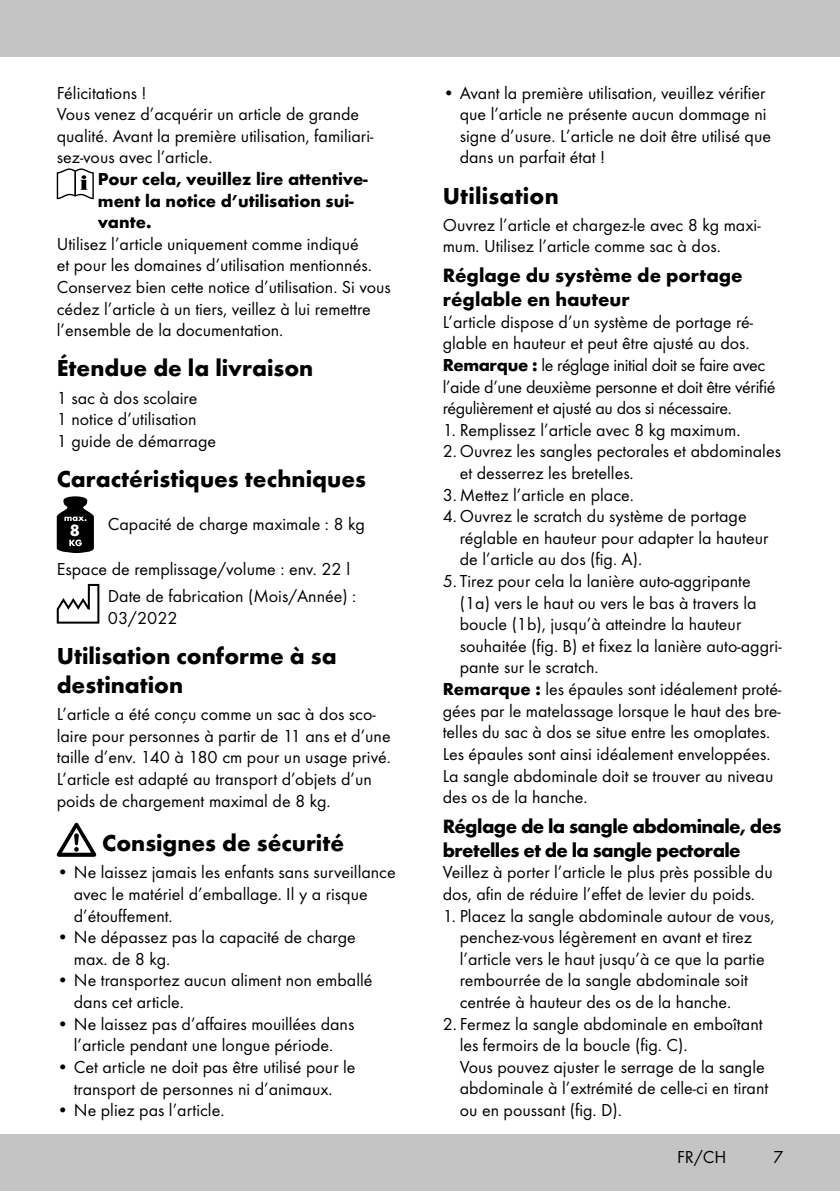
<style>
.page{position:relative;width:840px;height:1191px;background:#fff}
.page>*{position:absolute;margin:0;border:0;box-sizing:border-box;transform-origin:0 0}
.t1{font:700 24px/28.8px "Futura TOT";color:#000}
.t2{font:700 20px/24px "Futura TOT";letter-spacing:-.025em;color:#000}
.t3{font:700 20px/24px "Futura TOT";color:#000}
.t4{font:18px/21.6px "Futura TOT Boo";color:#000}
.t5{font:18px/21.6px "Futura TOT Boo";letter-spacing:-.02em;color:#000}
.t6{font:700 18px/21.6px "Futura TOT";color:#000}
.t7{font:700 16.8px "Futura TOT";color:#fff}
.s1{font-family:"Futura TOT";font-weight:700}
</style>
<div class="page">
<div style="left:0;top:1134px;width:839px;height:57px;background:#c5c4c4"></div>
<div style="left:0;top:0;width:839px;height:57px;background:#c5c4c4"></div>
<svg style="left:57px;top:168px;width:37px;height:31px"></svg>
<svg style="left:57px;top:496px;width:37px;height:57px"></svg>
<svg style="left:57px;top:584px;width:42px;height:39px"></svg>
<svg style="left:57px;top:822px;width:39px;height:35px"></svg>
<p class="t4" style="left:57px;top:82px;width:318px">Félicitations !<br>Vous venez d’acquérir un article de grande qualité. Avant la première utilisation, familiari&shy;sez-vous avec l’article.</p>
<p class="t6" style="left:98px;top:168px;width:271px">Pour cela, veuillez lire attentive&shy;ment la notice d’utilisation sui&shy;vante.</p>
<p class="t4" style="left:57px;top:233px;width:335px">Utilisez l’article uniquement comme indiqué<br>et pour les domaines d’utilisation mentionnés.<br>Conservez bien cette notice d’utilisation. Si vous cédez l’article à un tiers, veillez à lui remettre l’ensemble de la documentation.</p>
<h1 class="t1" style="left:57px;top:353px;width:258px">Étendue de la livraison</h1>
<p class="t4" style="left:57px;top:387px;width:161px">1 sac à dos scolaire<br>1 notice d’utilisation<br>1 guide de démarrage</p>
<h1 class="t1" style="left:57px;top:464px;width:310px">Caractéristiques techniques</h1>
<p class="t7" style="left:70px;top:520px;width:12px">8</p>
<p class="t4" style="left:108px;top:513px;width:258px">Capacité de charge maximale : 8 kg</p>
<p class="t4" style="left:108px;top:555px;width:250px;line-height:27.6px;text-indent:-51px">Espace de remplissage/volume : env. 22 l<br>Date de fabrication (Mois/Année) :</p>
<p class="t4" style="left:108px;top:607px;width:71px">03/2022</p>
<h1 class="t1" style="left:57px;top:641px;width:281px">Utilisation conforme à sa destination</h1>
<p class="t4" style="left:57px;top:703px;width:335px">L’article a été conçu comme un sac à dos sco&shy;laire pour personnes à partir de 11 ans et d’une taille d’env. 140 à 180 cm pour un usage privé.<br>L’article est adapté au transport d’objets d’un poids de chargement maximal de 8 kg.</p>
<h1 class="t1" style="left:102px;top:828px;width:243px">Consignes de sécurité</h1>
<p class="t4" style="left:74px;top:861px;width:323px;text-indent:-17px">• Ne laissez jamais les enfants sans surveillance avec le matériel d’emballage. Il y a risque d’étouffement.</p>
<p class="t4" style="left:74px;top:926px;width:283px;text-indent:-17px">• Ne dépassez pas la capacité de charge max. de 8 kg.</p>
<p class="t4" style="left:74px;top:969px;width:300px;text-indent:-17px">• Ne transportez aucun aliment non emballé dans cet article.</p>
<p class="t4" style="left:57px;top:1012px;width:299px;text-align:center">• Ne laissez pas d’affaires mouillées dans l’article pendant une longue période.</p>
<p class="t4" style="left:57px;top:1056px;width:300px;text-align:center">• Cet article ne doit pas être utilisé pour le transport de personnes ni d’animaux.</p>
<p class="t4" style="left:57px;top:1099px;width:169px">• Ne pliez pas l’article.</p>
<p class="t4" style="left:459px;top:82px;width:313px;text-indent:-17px">• Avant la première utilisation, veuillez vérifier que l’article ne présente aucun dommage ni signe d’usure. L’article ne doit être utilisé que dans un parfait état !</p>
<h1 class="t1" style="left:442px;top:181px;width:117px">Utilisation</h1>
<p class="t4" style="left:442px;top:214px;width:319px">Ouvrez l’article et chargez-le avec 8 kg maxi&shy;mum. Utilisez l’article comme sac à dos.</p>
<p class="t3" style="left:442px;top:263px;width:301px">Réglage du système de portage réglable en hauteur</p>
<p class="t5" style="left:442px;top:311px;width:334px">L’article dispose d’un système de portage ré&shy;glable en hauteur et peut être ajusté au dos.<br><span class="s1">Remarque :</span> le réglage initial doit se faire avec l’aide d’une deuxième personne et doit être vérifié régulièrement et ajusté au dos si nécessaire.</p>
<p class="t4" style="left:442px;top:419px;width:299px">1. Remplissez l’article avec 8 kg maximum.</p>
<p class="t4" style="left:442px;top:440px;width:339px">2.Ouvrez les sangles pectorales et abdominales</p>
<p class="t4" style="left:459px;top:462px;width:175px">et desserrez les bretelles.</p>
<p class="t4" style="left:442px;top:484px;width:193px">3. Mettez l’article en place.</p>
<p class="t4" style="left:442px;top:505px;width:305px">4.Ouvrez le scratch du système de portage</p>
<p class="t4" style="left:459px;top:527px;width:310px">réglable en hauteur pour adapter la hauteur</p>
<p class="t4" style="left:459px;top:548px;width:184px">de l’article au dos (fig. A).</p>
<p class="t4" style="left:442px;top:570px;width:309px">5. Tirez pour cela la lanière auto-aggripante</p>
<p class="t4" style="left:459px;top:592px;width:298px">(1a) vers le haut ou vers le bas à travers la</p>
<p class="t4" style="left:459px;top:613px;width:283px">boucle (1b), jusqu’à atteindre la hauteur</p>
<p class="t4" style="left:459px;top:635px;width:323px">souhaitée (fig. B) et fixez la lanière auto-aggri-</p>
<p class="t4" style="left:459px;top:656px;width:140px">pante sur le scratch.</p>
<p class="t4" style="left:442px;top:678px;width:340px"><span class="s1">Remarque :</span> les épaules sont idéalement proté-</p>
<p class="t4" style="left:442px;top:700px;width:339px">gées par le matelassage lorsque le haut des bre-</p>
<p class="t4" style="left:442px;top:721px;width:329px">telles du sac à dos se situe entre les omoplates.</p>
<p class="t4" style="left:442px;top:743px;width:329px">Les épaules sont ainsi idéalement enveloppées.</p>
<p class="t4" style="left:442px;top:764px;width:332px">La sangle abdominale doit se trouver au niveau</p>
<p class="t4" style="left:442px;top:786px;width:146px">des os de la hanche.</p>
<p class="t2" style="left:442px;top:813px;width:340px">Réglage de la sangle abdominale, des bretelles et de la sangle pectorale</p>
<p class="t4" style="left:442px;top:861px;width:331px">Veillez à porter l’article le plus près possible du dos, afin de réduire l’effet de levier du poids.</p>
<p class="t4" style="left:459px;top:904px;width:316px;text-indent:-17px">1. Placez la sangle abdominale autour de vous, penchez-vous légèrement en avant et tirez l’article vers le haut jusqu’à ce que la partie rembourrée de la sangle abdominale soit centrée à hauteur des os de la hanche.</p>
<p class="t4" style="left:459px;top:1012px;width:310px;text-indent:-17px">2. Fermez la sangle abdominale en emboîtant les fermoirs de la boucle (fig. C).<br>Vous pouvez ajuster le serrage de la sangle abdominale à l’extrémité de celle-ci en tirant ou en poussant (fig. D).</p>
<p class="t4" style="left:676px;top:1146px;width:51px">FR/CH</p>
<p class="t4" style="left:772px;top:1146px;width:12px">7</p>
</div>
